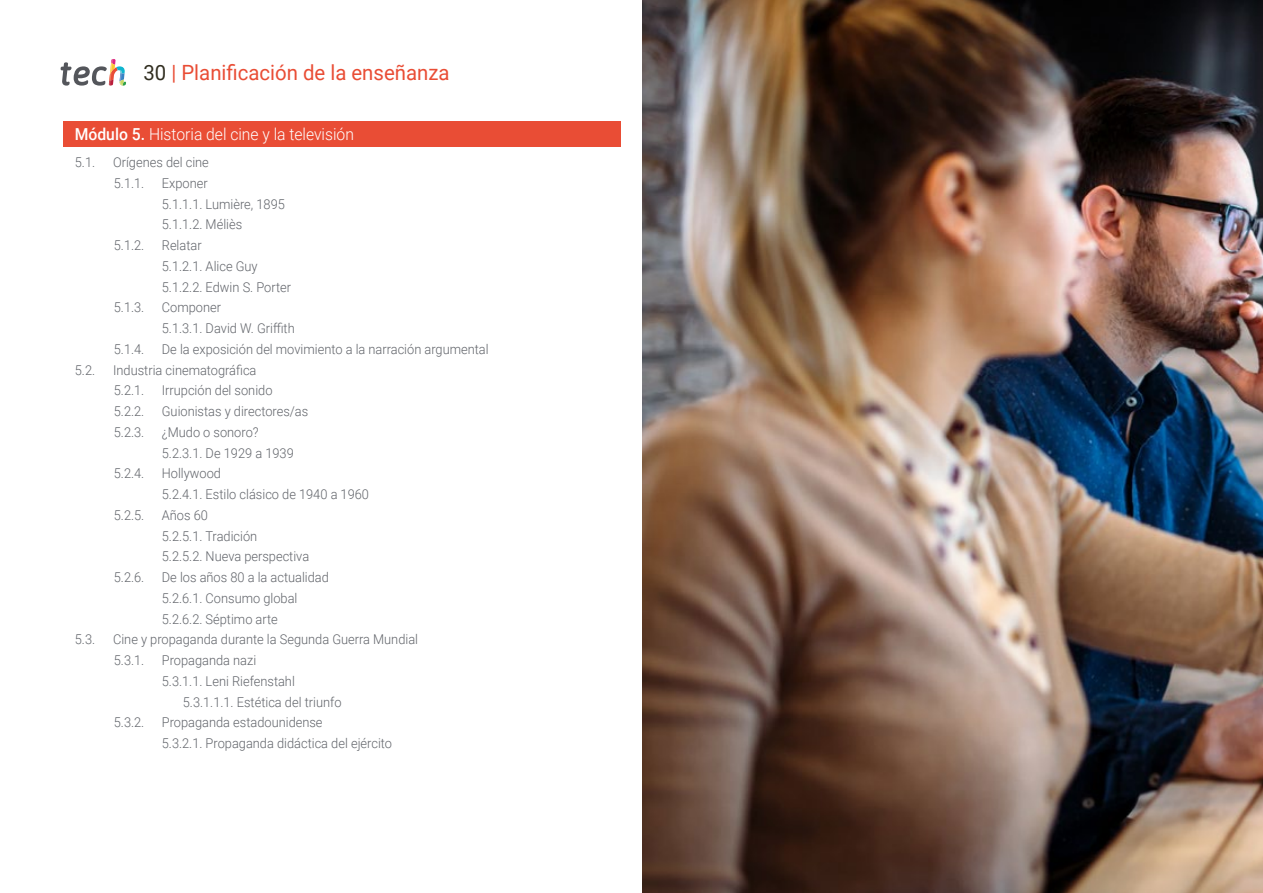
<style>
.page{position:relative;width:1263px;height:893px;background:#fff}
.page>*{position:absolute;margin:0;border:0;box-sizing:border-box;transform-origin:0 0}
.t1{font:21px "Roboto";color:#e94d35}
.t2{font:300 16.5px "Roboto";color:#fff;scale:.95 1}
.t3{font:300 13.5px/20.7px "Roboto";color:#61646a;scale:.95 1}
.s1{color:#312e20}
.s2{font-weight:500}
</style>
<div class="page">
<svg style="left:61px;top:59px;width:65px;height:27px"></svg>
<div style="left:64px;top:121px;width:557px;height:25px;background:#e94d35"></div>
<img style="left:642px;top:0;width:621px;height:893px">
<h1 class="t1" style="left:144px;top:57px;width:308px"><span class="s1">30</span> | Planificación de la enseñanza</h1>
<p class="t2" style="left:75px;top:123px;width:295px"><span class="s2">Módulo 5.</span> Historia del cine y la televisión</p>
<p class="t3" style="left:75px;top:151px;width:23px">5.1.</p>
<p class="t3" style="left:113px;top:151px;width:102px">Orígenes del cine<br>5.1.1.</p>
<p class="t3" style="left:162px;top:172px;width:131px">Exponer<br>5.1.1.1. Lumière, 1895<br>5.1.1.2. Méliès</p>
<p class="t3" style="left:114px;top:234px;width:34px">5.1.2.</p>
<p class="t3" style="left:162px;top:234px;width:138px">Relatar<br>5.1.2.1. Alice Guy<br>5.1.2.2. Edwin S. Porter</p>
<p class="t3" style="left:114px;top:297px;width:34px">5.1.3.</p>
<p class="t3" style="left:162px;top:297px;width:141px">Componer<br>5.1.3.1. David W. Griffith</p>
<p class="t3" style="left:114px;top:338px;width:34px">5.1.4.</p>
<p class="t3" style="left:162px;top:338px;width:345px">De la exposición del movimiento a la narración argumental</p>
<p class="t3" style="left:75px;top:359px;width:23px">5.2.</p>
<p class="t3" style="left:113px;top:359px;width:152px">Industria cinematográfica<br>5.2.1.</p>
<p class="t3" style="left:162px;top:380px;width:118px">Irrupción del sonido</p>
<p class="t3" style="left:114px;top:400px;width:34px">5.2.2.</p>
<p class="t3" style="left:162px;top:400px;width:156px">Guionistas y directores/as</p>
<p class="t3" style="left:114px;top:421px;width:34px">5.2.3.</p>
<p class="t3" style="left:162px;top:421px;width:140px">¿Mudo o sonoro?<br>5.2.3.1. De 1929 a 1939</p>
<p class="t3" style="left:114px;top:463px;width:34px">5.2.4.</p>
<p class="t3" style="left:162px;top:463px;width:220px">Hollywood<br>5.2.4.1. Estilo clásico de 1940 a 1960</p>
<p class="t3" style="left:114px;top:504px;width:34px">5.2.5.</p>
<p class="t3" style="left:162px;top:504px;width:157px">Años 60<br>5.2.5.1. Tradición<br>5.2.5.2. Nueva perspectiva</p>
<p class="t3" style="left:114px;top:566px;width:34px">5.2.6.</p>
<p class="t3" style="left:162px;top:566px;width:177px">De los años 80 a la actualidad<br>5.2.6.1. Consumo global<br>5.2.6.2. Séptimo arte</p>
<p class="t3" style="left:75px;top:629px;width:23px">5.3.</p>
<p class="t3" style="left:113px;top:629px;width:323px">Cine y propaganda durante la Segunda Guerra Mundial<br>5.3.1.</p>
<p class="t3" style="left:162px;top:649px;width:101px">Propaganda nazi</p>
<p class="t3" style="left:162px;top:670px;width:142px">5.3.1.1. Leni Riefenstahl</p>
<p class="t3" style="left:183px;top:691px;width:169px">5.3.1.1.1. Estética del triunfo</p>
<p class="t3" style="left:114px;top:712px;width:34px">5.3.2.</p>
<p class="t3" style="left:162px;top:712px;width:244px">Propaganda estadounidense<br>5.3.2.1. Propaganda didáctica del ejército</p>
</div>
